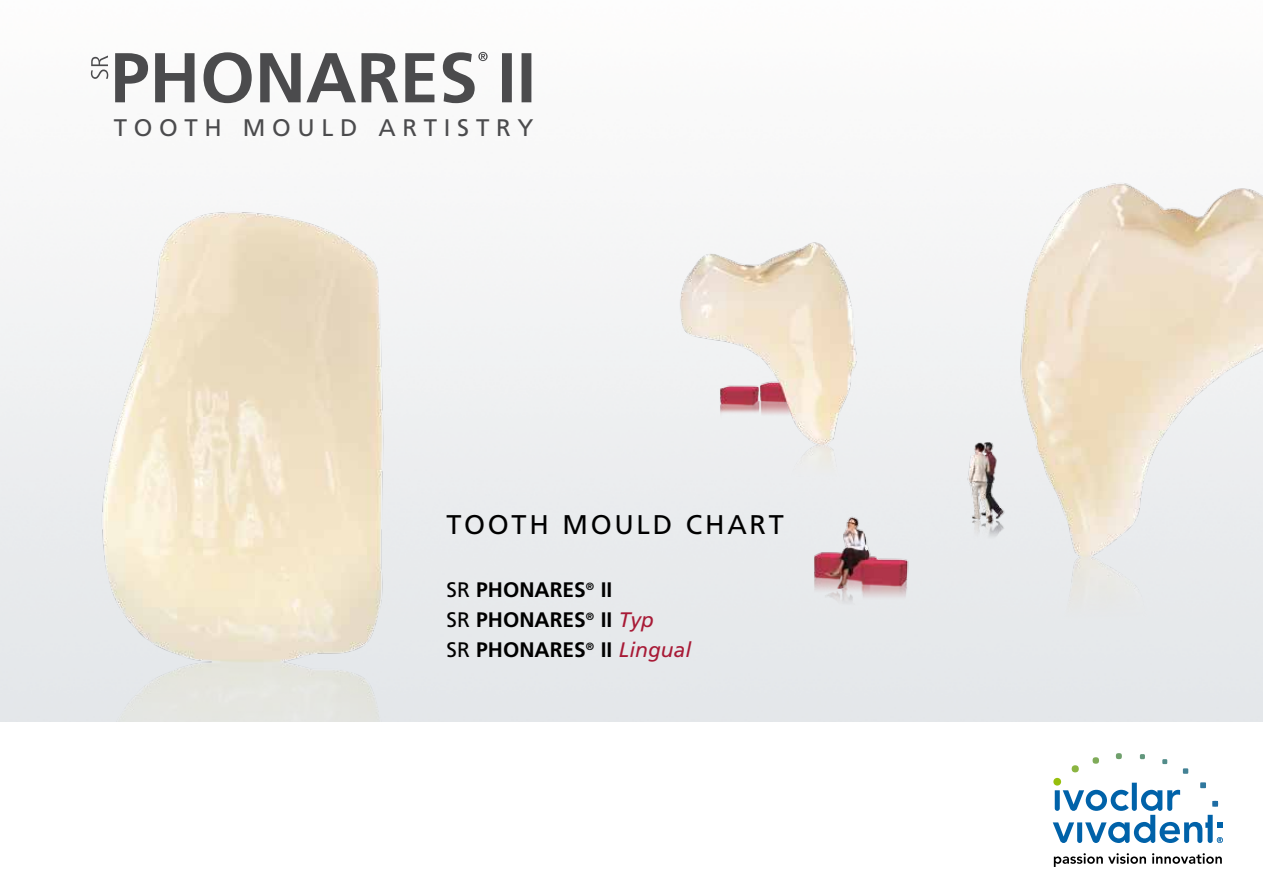
<style>
.page{position:relative;width:1263px;height:893px;background:#fff}
.page>*{position:absolute;margin:0;border:0;box-sizing:border-box;transform-origin:0 0}
.t1{font:27px "Frutiger";letter-spacing:.1em;color:#000}
.t2{font:24px "Frutiger";letter-spacing:.28em;color:#4b4b4d}
.t3{font:700 21px/30px "Frutiger";color:#000}
.s1{font-weight:400}
.s2{font-weight:400;font-style:italic;color:#a81a36}
</style>
<div class="page">
<svg style="left:115px;top:52px;width:416px;height:51px"></svg>
<svg style="left:91px;top:56px;width:17px;height:23px"></svg>
<img style="left:642px;top:9px;width:621px;height:712px">
<img style="left:39px;top:194px;width:366px;height:527px">
<svg style="left:1053px;top:753px;width:170px;height:90px"></svg>
<svg style="left:1054px;top:853px;width:92px;height:14px"></svg>
<svg style="left:1152px;top:853px;width:70px;height:11px"></svg>
<p class="t2" style="left:114px;top:113px;width:421px">TOOT H MOULD ART IST RY</p>
<p class="t1" style="left:446px;top:509px;width:139px">TOOTH MOULD</p>
<p class="t1" style="left:686px;top:509px;width:40px">CHAR</p>
<p class="t1" style="left:769px;top:509px;width:17px">T</p>
<p class="t3" style="left:446px;top:575px;width:246px"><span class="s1">SR</span> PHONARES<sup>®</sup> II<br><span class="s1">SR</span> PHONARES<sup>®</sup> II <span class="s2">Typ<br></span><span class="s1">SR</span> PHONARES<sup>®</sup> II <span class="s2">Lingual</span></p>
</div>
